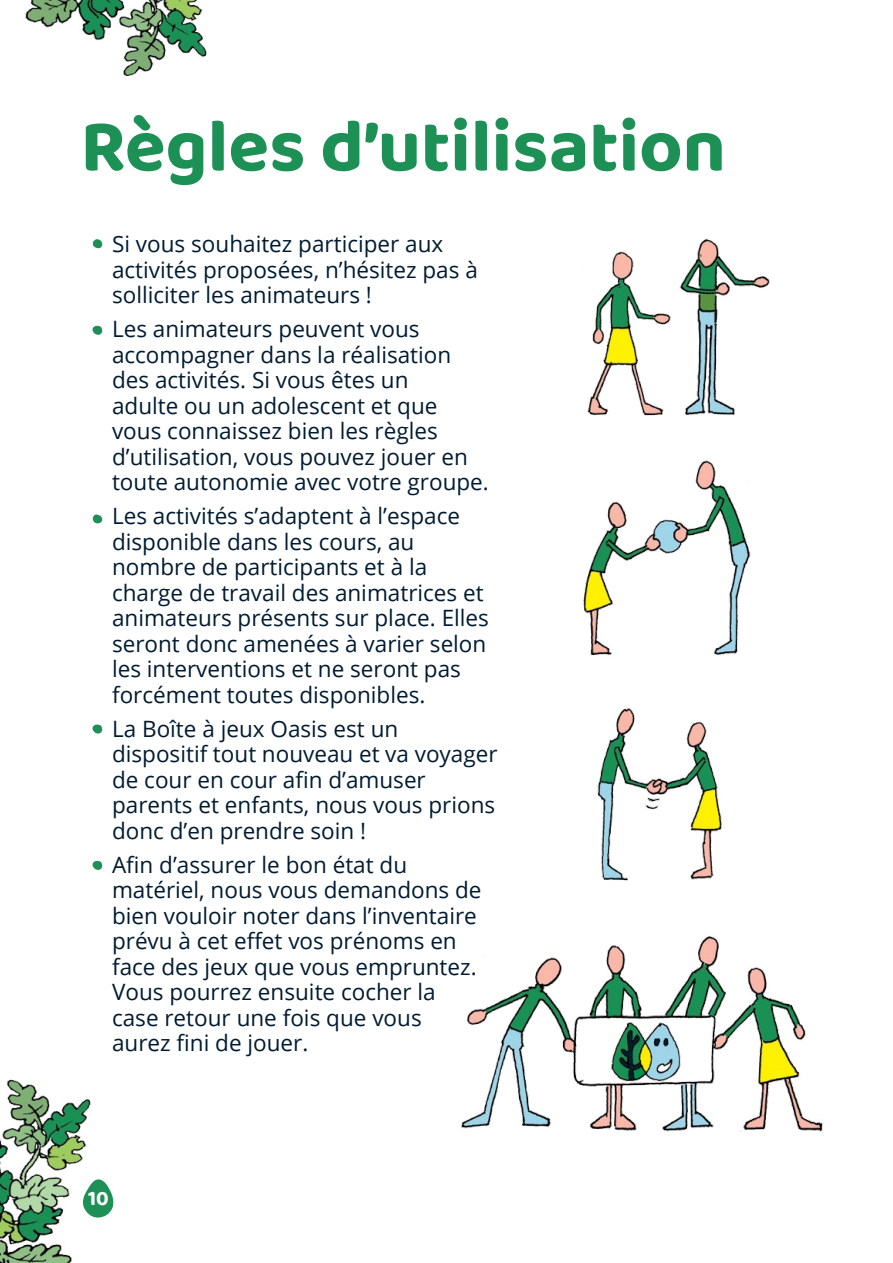
<style>
.page{position:relative;width:893px;height:1263px;background:#fff}
.page>*{position:absolute;margin:0;border:0;box-sizing:border-box;transform-origin:0 0}
.t1{font:700 75px "Baloo Tamma 2";color:#1c9055}
.t2{font:22.5px/25.5px "Open Sans";color:#001b31}
.t3{font:700 21px "Baloo Tamma 2";color:#fff}
</style>
<div class="page">
<img style="left:460px;top:936px;width:363px;height:196px">
<img style="left:597px;top:708px;width:128px;height:173px">
<img style="left:583px;top:460px;width:168px;height:196px">
<img style="left:587px;top:238px;width:183px;height:178px">
<svg style="left:92px;top:239px;width:10px;height:10px"></svg>
<svg style="left:92px;top:325px;width:11px;height:10px"></svg>
<svg style="left:92px;top:724px;width:11px;height:10px"></svg>
<svg style="left:92px;top:860px;width:11px;height:10px"></svg>
<svg style="left:92px;top:514px;width:11px;height:10px"></svg>
<img style="left:25px;top:0;width:182px;height:76px">
<img style="left:0;top:1079px;width:91px;height:184px">
<svg style="left:81px;top:1177px;width:33px;height:41px"></svg>
<h1 class="t1" style="left:81px;top:100px;width:647px">Règles d’utilisation</h1>
<p class="t2" style="left:112px;top:231px;width:367px">Si vous souhaitez participer aux activités proposées, n’hésitez pas à solliciter les animateurs !</p>
<p class="t2" style="left:112px;top:316px;width:378px">Les animateurs peuvent vous accompagner dans la réalisation des activités. Si vous êtes un<br>adulte ou un adolescent et que vous connaissez bien les règles d’utilisation, vous pouvez jouer en toute autonomie avec votre groupe.</p>
<p class="t2" style="left:112px;top:503px;width:378px">Les activités s’adaptent à l’espace disponible dans les cours, au nombre de participants et à la charge de travail des animatrices et animateurs présents sur place. Elles seront donc amenées à varier selon les interventions et ne seront pas forcément toutes disponibles.</p>
<p class="t2" style="left:112px;top:715px;width:387px">La Boîte à jeux Oasis est un dispositif tout nouveau et va voyager de cour en cour afin d’amuser parents et enfants, nous vous prions donc d’en prendre soin !</p>
<p class="t2" style="left:112px;top:851px;width:371px">Afin d’assurer le bon état du matériel, nous vous demandons de bien vouloir noter dans l’inventaire prévu à cet effet vos prénoms en face des jeux que vous empruntez.<br>Vous pourrez ensuite cocher la case retour une fois que vous aurez fini de jouer.</p>
<p class="t3" style="left:88px;top:1186px;width:22px">10</p>
</div>
